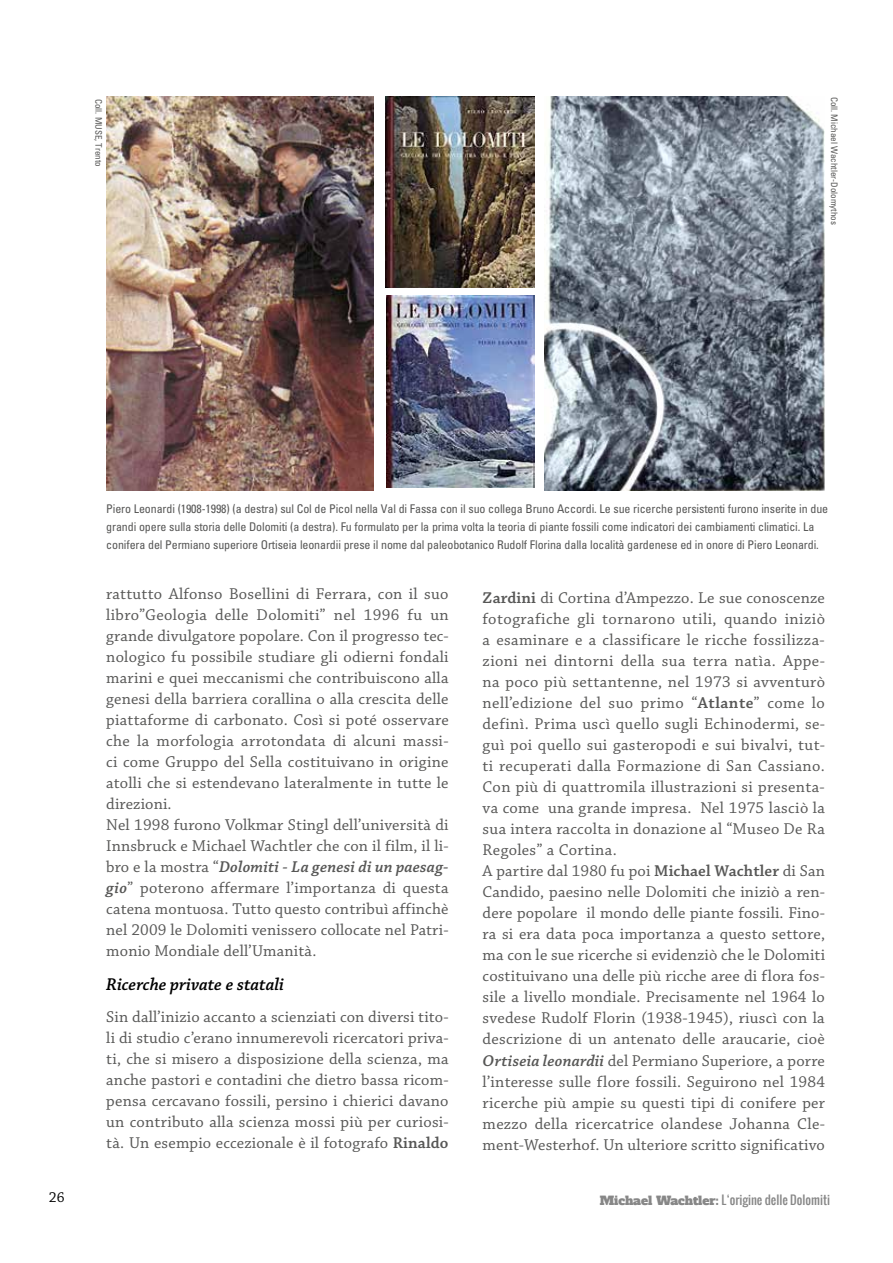
<style>
.page{position:relative;width:893px;height:1263px;background:#fff}
.page>*{position:absolute;margin:0;border:0;box-sizing:border-box;transform-origin:0 0}
.t1{font:italic 600 18px "Chaparral Pro";color:#000}
.t2{font:16.5px/21px "Chaparral Pro";letter-spacing:.015em;color:#575756}
.t3{font:15px "Chaparral Pro";color:#000}
.t4{font:condensed 12px/18px "Univers";letter-spacing:-.01em;color:#575756}
.t5{font:12px "Oswald";color:#878787}
.t6{font:condensed 9px "Univers";color:#575756}
.s1{font-weight:600;font-style:italic}
.s2{font-weight:600}
.s3{font-family:"Alfa Slab One"}
</style>
<div class="page">
<img style="left:106px;top:97px;width:268px;height:393px">
<img style="left:544px;top:97px;width:281px;height:393px">
<img style="left:387px;top:295px;width:148px;height:192px">
<img style="left:385px;top:97px;width:150px;height:191px">
<p class="t6" style="left:104px;top:99px;width:69px;rotate:90deg">Coll. MUSE, Trento</p>
<p class="t6" style="left:840px;top:97px;width:130px;rotate:90deg">Coll. Michael Wachtler-Dolomythos</p>
<p class="t4" style="left:106px;top:499px;width:723px">Piero Leonardi (1908-1998) (a destra) sul Col de Picol nella Val di Fassa con il suo collega Bruno Accordi. Le sue ricerche persistenti furono inserite in due grandi opere sulla storia delle Dolomiti (a destra). Fu formulato per la prima volta la teoria di piante fossili come indicatori dei cambiamenti climatici. La conifera del Permiano superiore Ortiseia leonardii prese il nome dal paleobotanico Rudolf Florina dalla località gardenese ed in onore di Piero Leonardi.</p>
<p class="t2" style="left:106px;top:584px;width:344px">rattutto Alfonso Bosellini di Ferrara, con il suo libro”Geologia delle Dolomiti” nel 1996 fu un grande divulgatore popolare. Con il progresso tec&shy;nologico fu possibile studiare gli odierni fondali marini e quei meccanismi che contribuiscono alla genesi della barriera corallina o alla crescita delle piattaforme di carbonato. Così si poté osservare che la morfologia arrotondata di alcuni massi&shy;ci come Gruppo del Sella costituivano in origine atolli che si estendevano lateralmente in tutte le direzioni.<br>Nel 1998 furono Volkmar Stingl dell’università di Innsbruck e Michael Wachtler che con il film, il li&shy;bro e la mostra “<span class="s1">Dolomiti - La genesi di un paesag&shy;gio</span>” poterono affermare l’importanza di questa catena montuosa. Tutto questo contribuì affinchè nel 2009 le Dolomiti venissero collocate nel Patri&shy;monio Mondiale dell’Umanità.</p>
<p class="t1" style="left:106px;top:974px;width:179px">Ricerche private e statali</p>
<p class="t2" style="left:106px;top:1007px;width:344px;text-align:justify">Sin dall’inizio accanto a scienziati con diversi tito&shy;li di studio c’erano innumerevoli ricercatori priva&shy;ti, che si misero a disposizione della scienza, ma anche pastori e contadini che dietro bassa ricom&shy;pensa cercavano fossili, persino i chierici davano un contributo alla scienza mossi più per curiosi&shy;tà. Un esempio eccezionale è il fotografo <span class="s2">Rinaldo</span></p>
<p class="t2" style="left:483px;top:588px;width:344px"><span class="s2">Zardini</span> di Cortina d’Ampezzo. Le sue conoscenze fotografiche gli tornarono utili, quando iniziò a esaminare e a classificare le ricche fossilizza&shy;zioni nei dintorni della sua terra natìa. Appe&shy;na poco più settantenne, nel 1973 si avventurò nell’edizione del suo primo “<span class="s2">Atlante</span>” come lo definì. Prima uscì quello sugli Echinodermi, se&shy;guì poi quello sui gasteropodi e sui bivalvi, tut&shy;ti recuperati dalla Formazione di San Cassiano.<br>Con più di quattromila illustrazioni si presenta&shy;va come una grande impresa. Nel 1975 lasciò la sua intera raccolta in donazione al “Museo De Ra Regoles” a Cortina.<br>A partire dal 1980 fu poi <span class="s2">Michael Wachtler</span> di San Candido, paesino nelle Dolomiti che iniziò a ren&shy;dere popolare il mondo delle piante fossili. Fino&shy;ra si era data poca importanza a questo settore, ma con le sue ricerche si evidenziò che le Dolomiti costituivano una delle più ricche aree di flora fos&shy;sile a livello mondiale. Precisamente nel 1964 lo svedese Rudolf Florin (1938-1945), riuscì con la descrizione di un antenato delle araucarie, cioè <span class="s1">Ortiseia leonardii</span> del Permiano Superiore, a porre l’interesse sulle flore fossili. Seguirono nel 1984 ricerche più ampie su questi tipi di conifere per mezzo della ricercatrice olandese Johanna Cle&shy;ment-Westerhof. Un ulteriore scritto significativo</p>
<p class="t3" style="left:49px;top:1189px;width:17px">26</p>
<p class="t5" style="left:600px;top:1191px;width:232px"><span class="s3">Michael Wachtler:</span> L‘origine delle Dolomiti</p>
</div>
